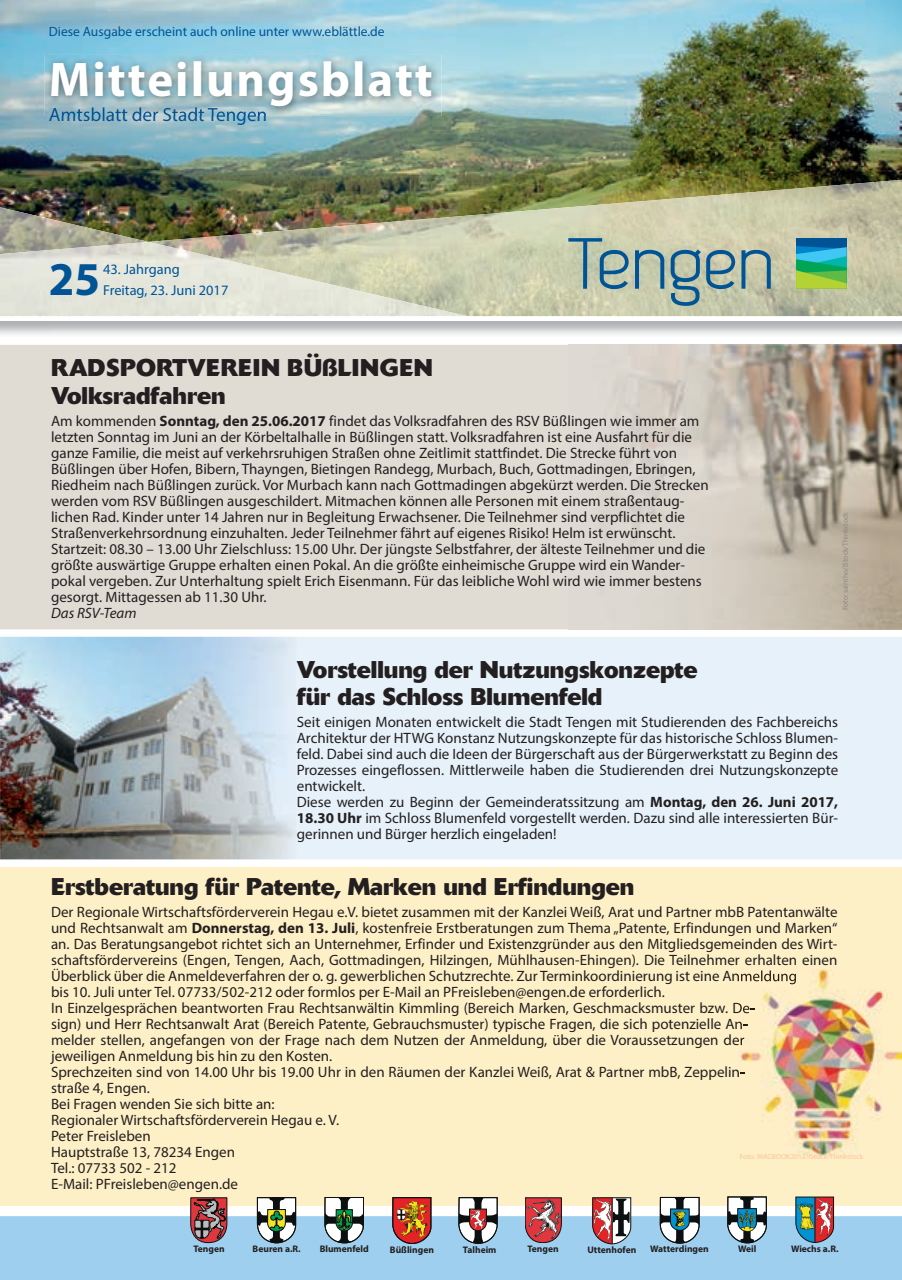
<style>
.page{position:relative;width:902px;height:1280px;background:#fff}
.page>*{position:absolute;margin:0;border:0;box-sizing:border-box;transform-origin:0 0}
.t1{font:700 48.9px "Myriad Pro";letter-spacing:.04em;color:#fff}
.t2{font:700 47.25px "Myriad Pro";color:#005495}
.t3{font:700 24px/27.8px "Delta BQ";color:#231f20}
.t4{font:19.2px "Myriad Pro";color:#005495}
.t5{font:15px/16px "Myriad Pro";color:#231f20}
.t6{font:italic 15px "Myriad Pro";color:#231f20}
.t7{font:14.4px/21px "Myriad Pro";color:#005495}
.t8{font:13.5px "Myriad Pro";color:#005495}
.t9{font:700 9.45px "Myriad Pro";color:#231f20}
.t10{font:7.5px "Myriad Pro";color:#fbc59c}
.t11{font:7.5px "Myriad Pro";color:#8e8a82}
.s1{font-weight:700}
</style>
<div class="page">
<div style="left:0;top:1213px;width:901px;height:67px;background:#9ecfef"></div>
<img style="left:0;top:0;width:901px;height:229px">
<img style="left:309px;top:184px;width:539px;height:132px">
<img style="left:848px;top:180px;width:53px;height:136px">
<img style="left:148px;top:229px;width:162px;height:13px">
<img style="left:0;top:207px;width:148px;height:35px">
<img style="left:0;top:242px;width:467px;height:74px">
<svg style="left:0;top:316px;width:898px;height:1px"></svg>
<div style="left:796px;top:238px;width:50px;height:51px;background:#005495"></div>
<svg style="left:796px;top:246px;width:50px;height:43px;background:#4cb77e"></svg>
<svg style="left:568px;top:238px;width:96px;height:51px;background:#9ab0a7"></svg>
<svg style="left:670px;top:250px;width:30px;height:56px;background:#799ca1"></svg>
<svg style="left:706px;top:250px;width:64px;height:39px;background:#8aa4a3"></svg>
<img style="left:45px;top:55px;width:396px;height:61px">
<img style="left:49px;top:107px;width:217px;height:9px">
<div style="left:0;top:867px;width:901px;height:338px;background:#fef0c6"></div>
<div style="left:297px;top:637px;width:604px;height:222px;background:#e6f1f9"></div>
<div style="left:0;top:345px;width:568px;height:284px;background:#e0dcd4"></div>
<img style="left:0;top:637px;width:297px;height:222px">
<img style="left:568px;top:345px;width:333px;height:284px">
<img style="left:740px;top:969px;width:161px;height:188px">
<img style="left:737px;top:969px;width:59px;height:15px">
<img style="left:737px;top:1002px;width:12px;height:14px">
<img style="left:737px;top:1018px;width:4px;height:14px">
<img style="left:737px;top:1034px;width:7px;height:14px">
<svg style="left:737px;top:1066px;width:7px;height:14px"></svg>
<svg style="left:795px;top:1196px;width:39px;height:47px;background:#857876"></svg>
<hr style="left:814px;top:1197px;width:1px;height:45px;background:#0c1010">
<svg style="left:727px;top:1196px;width:39px;height:47px"></svg>
<svg style="left:659px;top:1197px;width:40px;height:46px"></svg>
<svg style="left:592px;top:1197px;width:39px;height:47px"></svg>
<hr style="left:612px;top:1198px;width:1px;height:46px;background:#0c1010">
<svg style="left:525px;top:1197px;width:36px;height:46px;background:#b1565c"></svg>
<svg style="left:458px;top:1197px;width:39px;height:47px"></svg>
<svg style="left:392px;top:1197px;width:39px;height:47px;background:#b35235"></svg>
<svg style="left:324px;top:1197px;width:40px;height:46px"></svg>
<svg style="left:257px;top:1197px;width:39px;height:46px"></svg>
<svg style="left:190px;top:1197px;width:37px;height:46px;background:#8a5156"></svg>
<p class="t8" style="left:49px;top:24px;width:337px">Diese Ausgabe erscheint auch online unter www.eblättle.de</p>
<h1 class="t1" style="left:49px;top:48px;width:385px">Mitteilungsblatt</h1>
<p class="t4" style="left:49px;top:103px;width:220px">Amtsblatt der Stadt Tengen</p>
<h2 class="t2" style="left:49px;top:248px;width:53px">25</h2>
<p class="t7" style="left:103px;top:258px;width:127px">43. Jahrgang<br>Freitag, 23. Juni 2017</p>
<h3 class="t3" style="left:51px;top:354px;width:383px">RADSPORTVEREIN BÜßLINGEN<br>Volksradfahren</h3>
<p class="t5" style="left:51px;top:413px;width:659px">Am kommenden <span class="s1">Sonntag, den 25.06.2017</span> findet das Volksradfahren des RSV Büßlingen wie immer am letzten Sonntag im Juni an der Körbeltalhalle in Büßlingen statt. Volksradfahren ist eine Ausfahrt für die ganze Familie, die meist auf verkehrsruhigen Straßen ohne Zeitlimit stattfindet. Die Strecke führt von Büßlingen über Hofen, Bibern, Thayngen, Bietingen Randegg, Murbach, Buch, Gottmadingen, Ebringen, Riedheim nach Büßlingen zurück. Vor Murbach kann nach Gottmadingen abgekürzt werden. Die Strecken werden vom RSV Büßlingen ausgeschildert. Mitmachen können alle Personen mit einem straßentaug&shy;lichen Rad. Kinder unter 14 Jahren nur in Begleitung Erwachsener. Die Teilnehmer sind verpflichtet die Straßenverkehrsordnung einzuhalten. Jeder Teilnehmer fährt auf eigenes Risiko! Helm ist erwünscht.<br>Startzeit: 08.30 – 13.00 Uhr Zielschluss: 15.00 Uhr. Der jüngste Selbstfahrer, der älteste Teilnehmer und die größte auswärtige Gruppe erhalten einen Pokal. An die größte einheimische Gruppe wird ein Wander&shy;pokal vergeben. Zur Unterhaltung spielt Erich Eisenmann. Für das leibliche Wohl wird wie immer bestens gesorgt. Mittagessen ab 11.30 Uhr.</p>
<p class="t6" style="left:51px;top:604px;width:87px">Das RSV-Team</p>
<p class="t11" style="left:840px;top:610px;width:100px;rotate:-90deg">Foto: saintho/iStock/Thinkstock</p>
<h3 class="t3" style="left:297px;top:656px;width:402px;line-height:27px">Vorstellung der Nutzungskonzepte für das Schloss Blumenfeld</h3>
<p class="t5" style="left:297px;top:714px;width:543px">Seit einigen Monaten entwickelt die Stadt Tengen mit Studierenden des Fachbereichs Architektur der HTWG Konstanz Nutzungskonzepte für das historische Schloss Blumen&shy;feld. Dabei sind auch die Ideen der Bürgerschaft aus der Bürgerwerkstatt zu Beginn des Prozesses eingeflossen. Mittlerweile haben die Studierenden drei Nutzungskonzepte entwickelt.<br>Diese werden zu Beginn der Gemeinderatssitzung am <span class="s1">Montag, den 26. Juni 2017, 18.30 Uhr</span> im Schloss Blumenfeld vorgestellt werden. Dazu sind alle interessierten Bür&shy;gerinnen und Bürger herzlich eingeladen!</p>
<h3 class="t3" style="left:51px;top:872px;width:585px">Erstberatung für Patente, Marken und Erfindungen</h3>
<p class="t5" style="left:51px;top:904px;width:787px">Der Regionale Wirtschaftsförderverein Hegau e.V. bietet zusammen mit der Kanzlei Weiß, Arat und Partner mbB Patentanwälte und Rechtsanwalt am <span class="s1">Donnerstag, den 13. Juli</span>, kostenfreie Erstberatungen zum Thema „Patente, Erfindungen und Marken“ an. Das Beratungsangebot richtet sich an Unternehmer, Erfinder und Existenzgründer aus den Mitgliedsgemeinden des Wirt&shy;schaftsfördervereins (Engen, Tengen, Aach, Gottmadingen, Hilzingen, Mühlhausen-Ehingen). Die Teilnehmer erhalten einen Überblick über die Anmeldeverfahren der o. g. gewerblichen Schutzrechte. Zur Terminkoordinierung ist eine Anmeldung<br>bis 10. Juli unter Tel. 07733/502-212 oder formlos per E-Mail an PFreisleben@engen.de erforderlich.<br>In Einzelgesprächen beantworten Frau Rechtsanwältin Kimmling (Bereich Marken, Geschmacksmuster bzw. De-<br>sign) und Herr Rechtsanwalt Arat (Bereich Patente, Gebrauchsmuster) typische Fragen, die sich potenzielle An-<br>melder stellen, angefangen von der Frage nach dem Nutzen der Anmeldung, über die Voraussetzungen der<br>jeweiligen Anmeldung bis hin zu den Kosten.<br>Sprechzeiten sind von 14.00 Uhr bis 19.00 Uhr in den Räumen der Kanzlei Weiß, Arat &amp; Partner mbB, Zeppelin-<br>straße 4, Engen.<br>Bei Fragen wenden Sie sich bitte an:<br>Regionaler Wirtschaftsförderverein Hegau e. V.<br>Peter Freisleben<br>Hauptstraße 13, 78234 Engen<br>Tel.: 07733 502 - 212<br>E-Mail: PFreisleben@engen.de</p>
<p class="t10" style="left:739px;top:1152px;width:125px">Foto: MACBOOK2012/iStock/Thinkstock</p>
<p class="t9" style="left:252px;top:1243px;width:50px">Beuren a.R.</p>
<p class="t9" style="left:320px;top:1243px;width:51px">Blumenfeld</p>
<p class="t9" style="left:390px;top:1243px;width:45px">Büßlingen</p>
<p class="t9" style="left:463px;top:1243px;width:35px">Talheim</p>
<p class="t9" style="left:587px;top:1244px;width:50px">Uttenhofen</p>
<p class="t9" style="left:650px;top:1243px;width:60px">Watterdingen</p>
<p class="t9" style="left:738px;top:1243px;width:20px">Weil</p>
<p class="t9" style="left:791px;top:1242px;width:49px">Wiechs a.R.</p>
<p class="t9" style="left:193px;top:1243px;width:33px">Tengen</p>
<p class="t9" style="left:527px;top:1243px;width:33px">Tengen</p>
</div>
